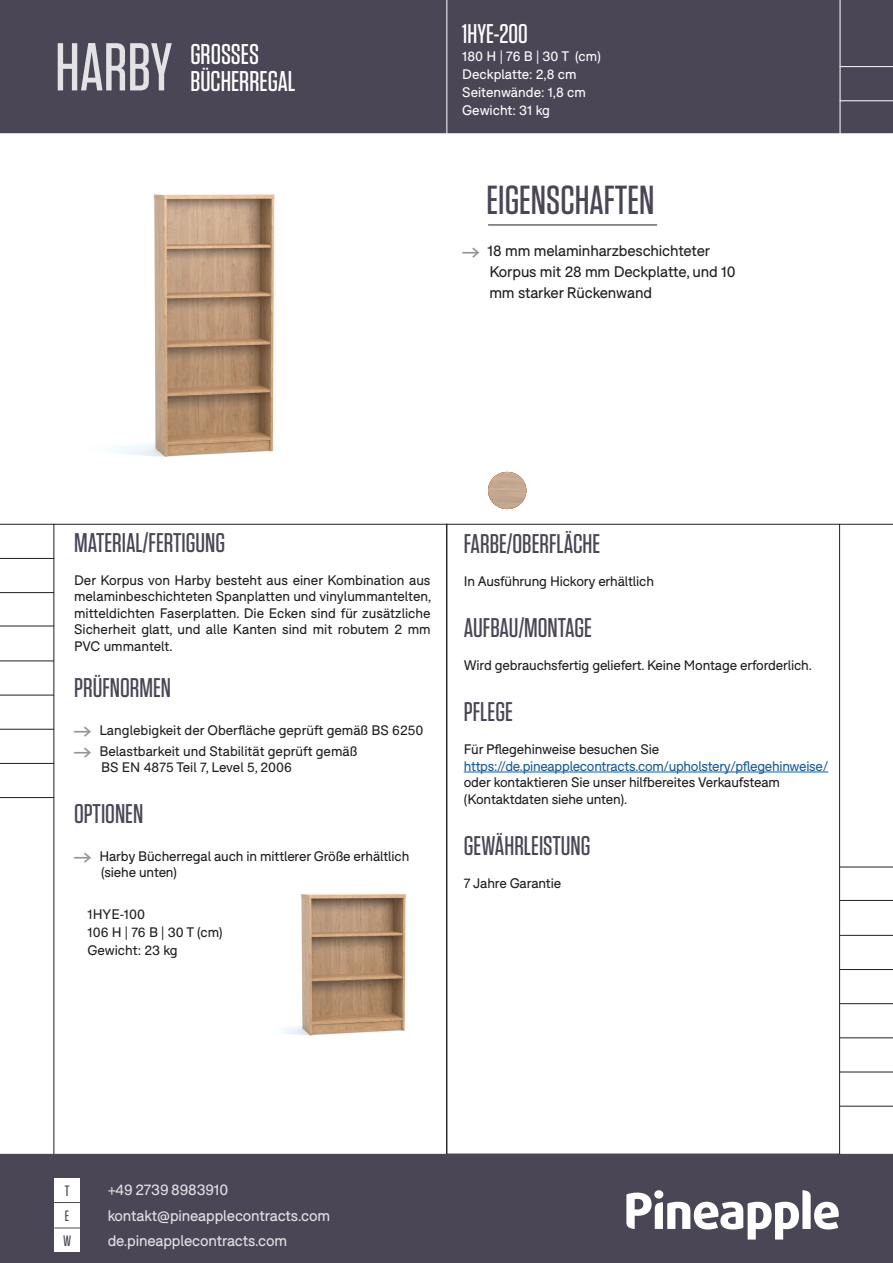
<style>
.page{position:relative;width:893px;height:1263px;background:#fff}
.page>*{position:absolute;margin:0;border:0;box-sizing:border-box;transform-origin:0 0}
.t1{font:500 67.5px "Tungsten";color:#fff}
.t2{font:500 40.5px "Tungsten";color:#4b4656}
.body_1_BLACK{font:500 28.5px "Tungsten";color:#fff}
.t3{font:500 27px "Tungsten";color:#4b4656}
.t4{font:500 27px "Tungsten";color:#fff}
.t5{font:15px/21px "F37 Bolton";letter-spacing:-.01em;color:#231f20}
.t6{font:15px "F37 Bolton";letter-spacing:-.01em;color:#fff}
.t7{font:500 15px "Tungsten";color:#4b4656}
.t8{font:13.5px/16.5px "F37 Bolton";letter-spacing:-.01em;color:#231f20}
.t9{font:13.5px "F37 Bolton";color:#fff}
.t10{font:13.5px "F37 Bolton";letter-spacing:-.02em;color:#175d9e}
.s1{font-family:"Pinearrow";color:#939598}
.s2{font-family:"Pinearrow";font-size:15px;color:#939598}
</style>
<div class="page">
<div style="left:1px;top:1px;width:891px;height:131px;background:#4b4656"></div>
<div style="left:0;top:0;width:893px;height:133px;border:2px solid #4b4656"></div>
<div style="left:0;top:1154px;width:893px;height:109px;background:#4b4656"></div>
<hr style="left:840px;top:867px;width:53px;height:1px;background:#231f20">
<hr style="left:840px;top:1003px;width:53px;height:1px;background:#231f20">
<hr style="left:840px;top:935px;width:53px;height:1px;background:#231f20">
<hr style="left:840px;top:1072px;width:53px;height:1px;background:#231f20">
<hr style="left:840px;top:1037px;width:53px;height:1px;background:#231f20">
<hr style="left:840px;top:969px;width:53px;height:1px;background:#231f20">
<hr style="left:840px;top:1106px;width:53px;height:1px;background:#231f20">
<hr style="left:464px;top:772px;width:364px;height:1px;background:#175d9e">
<hr style="left:840px;top:900px;width:53px;height:1px;background:#231f20">
<svg style="left:626px;top:1190px;width:213px;height:49px"></svg>
<div style="left:654px;top:1190px;width:9px;height:9px;background:#fff;border-radius:50%"></div>
<div style="left:54px;top:1177px;width:26px;height:25px;background:#fff"></div>
<div style="left:54px;top:1202px;width:26px;height:25px;background:#fff"></div>
<svg style="left:54px;top:1202px;width:26px;height:1px"></svg>
<hr style="left:840px;top:524px;width:53px;height:1px;background:#231f20">
<hr style="left:488px;top:225px;width:169px;height:1px;background:#231f20">
<hr style="left:840px;top:0;width:1px;height:135px;background:#fff">
<hr style="left:840px;top:66px;width:53px;height:1px;background:#fff">
<hr style="left:840px;top:100px;width:53px;height:1px;background:#fff">
<hr style="left:446px;top:0;width:1px;height:134px;background:#fff">
<hr style="left:0;top:592px;width:54px;height:1px;background:#231f20">
<hr style="left:0;top:729px;width:54px;height:1px;background:#231f20">
<hr style="left:0;top:660px;width:54px;height:1px;background:#231f20">
<hr style="left:0;top:524px;width:54px;height:1px;background:#231f20">
<hr style="left:0;top:797px;width:54px;height:1px;background:#231f20">
<hr style="left:0;top:763px;width:54px;height:1px;background:#231f20">
<hr style="left:0;top:695px;width:54px;height:1px;background:#231f20">
<hr style="left:0;top:558px;width:54px;height:1px;background:#231f20">
<hr style="left:0;top:626px;width:54px;height:1px;background:#231f20">
<div style="left:54px;top:1227px;width:26px;height:25px;background:#fff"></div>
<svg style="left:54px;top:1227px;width:26px;height:1px"></svg>
<img style="left:109px;top:194px;width:167px;height:263px">
<img style="left:281px;top:893px;width:125px;height:143px">
<img style="left:488px;top:472px;width:38px;height:37px">
<h1 class="t1" style="left:55px;top:32px;width:119px">HARBY</h1>
<p class="body_1_BLACK" style="left:190px;top:39px;width:70px">GROSSES</p>
<p class="body_1_BLACK" style="left:190px;top:66px;width:107px">BÜCHERREGAL</p>
<p class="t4" style="left:462px;top:20px;width:67px">1HYE-200</p>
<p class="t9" style="left:462px;top:48px;width:140px">180 H | 76 B | 30 T (cm)</p>
<p class="t9" style="left:462px;top:66px;width:116px">Deckplatte: 2,8 cm</p>
<p class="t9" style="left:462px;top:84px;width:125px">Seitenwände: 1,8 cm</p>
<p class="t9" style="left:462px;top:102px;width:89px">Gewicht: 31 kg</p>
<p class="t2" style="left:487px;top:178px;width:169px">EIGENSCHAFTEN</p>
<p class="t5" style="left:489px;top:240px;width:248px;text-indent:-27px"><span class="s1">A</span> 18 mm melaminharzbeschichteter<br>Korpus mit 28 mm Deckplatte, und 10 mm starker Rückenwand</p>
<p class="t3" style="left:74px;top:528px;width:152px">MATERIAL/FERTIGUNG</p>
<p class="t8" style="left:74px;top:572px;width:359px;text-align:justify">Der Korpus von Harby besteht aus einer Kombination aus melaminbeschichteten Spanplatten und vinylummantelten, mitteldichten Faserplatten. Die Ecken sind für zusätzliche Sicherheit glatt, und alle Kanten sind mit robutem 2 mm PVC ummantelt.</p>
<p class="t3" style="left:74px;top:674px;width:98px">PRÜFNORMEN</p>
<p class="t8" style="left:74px;top:722px;width:351px"><span class="s2">A</span> Langlebigkeit der Oberfläche geprüft gemäß BS 6250</p>
<p class="t8" style="left:101px;top:743px;width:258px;text-indent:-27px"><span class="s2">A</span> Belastbarkeit und Stabilität geprüft gemäß<br>BS EN 4875 Teil 7, Level 5, 2006</p>
<p class="t3" style="left:74px;top:800px;width:71px">OPTIONEN</p>
<p class="t8" style="left:101px;top:848px;width:310px;text-indent:-27px"><span class="s2">A</span> Harby Bücherregal auch in mittlerer Größe erhältlich (siehe unten)</p>
<p class="t8" style="left:87px;top:906px;width:59px">1HYE-100</p>
<p class="t8" style="left:87px;top:924px;width:137px">106 H | 76 B | 30 T (cm)</p>
<p class="t8" style="left:87px;top:942px;width:92px">Gewicht: 23 kg</p>
<p class="t3" style="left:464px;top:530px;width:138px">FARBE/OBERFLÄCHE</p>
<p class="t8" style="left:464px;top:573px;width:192px">In Ausführung Hickory erhältlich</p>
<p class="t3" style="left:464px;top:614px;width:130px">AUFBAU/MONTAGE</p>
<p class="t8" style="left:464px;top:657px;width:350px">Wird gebrauchsfertig geliefert. Keine Montage erforderlich.</p>
<p class="t3" style="left:464px;top:698px;width:51px">PFLEGE</p>
<p class="t8" style="left:464px;top:741px;width:197px">Für Pflegehinweise besuchen Sie</p>
<p class="t10" style="left:464px;top:758px;width:366px">https://de.pineapplecontracts.com/upholstery/pflegehinweise/</p>
<p class="t8" style="left:464px;top:774px;width:318px">oder kontaktieren Sie unser hilfbereites Verkaufsteam</p>
<p class="t8" style="left:464px;top:791px;width:165px">(Kontaktdaten siehe unten).</p>
<p class="t3" style="left:464px;top:831px;width:128px">GEWÄHRLEISTUNG</p>
<p class="t8" style="left:464px;top:875px;width:99px">7 Jahre Garantie</p>
<p class="t7" style="left:65px;top:1183px;width:6px">T</p>
<p class="t6" style="left:107px;top:1181px;width:122px">+49 2739 8983910</p>
<p class="t7" style="left:65px;top:1208px;width:6px">E</p>
<p class="t6" style="left:107px;top:1206px;width:224px">kontakt@pineapplecontracts.com</p>
<p class="t7" style="left:63px;top:1233px;width:10px">W</p>
<p class="t6" style="left:107px;top:1232px;width:181px">de.pineapplecontracts.com</p>
</div>
